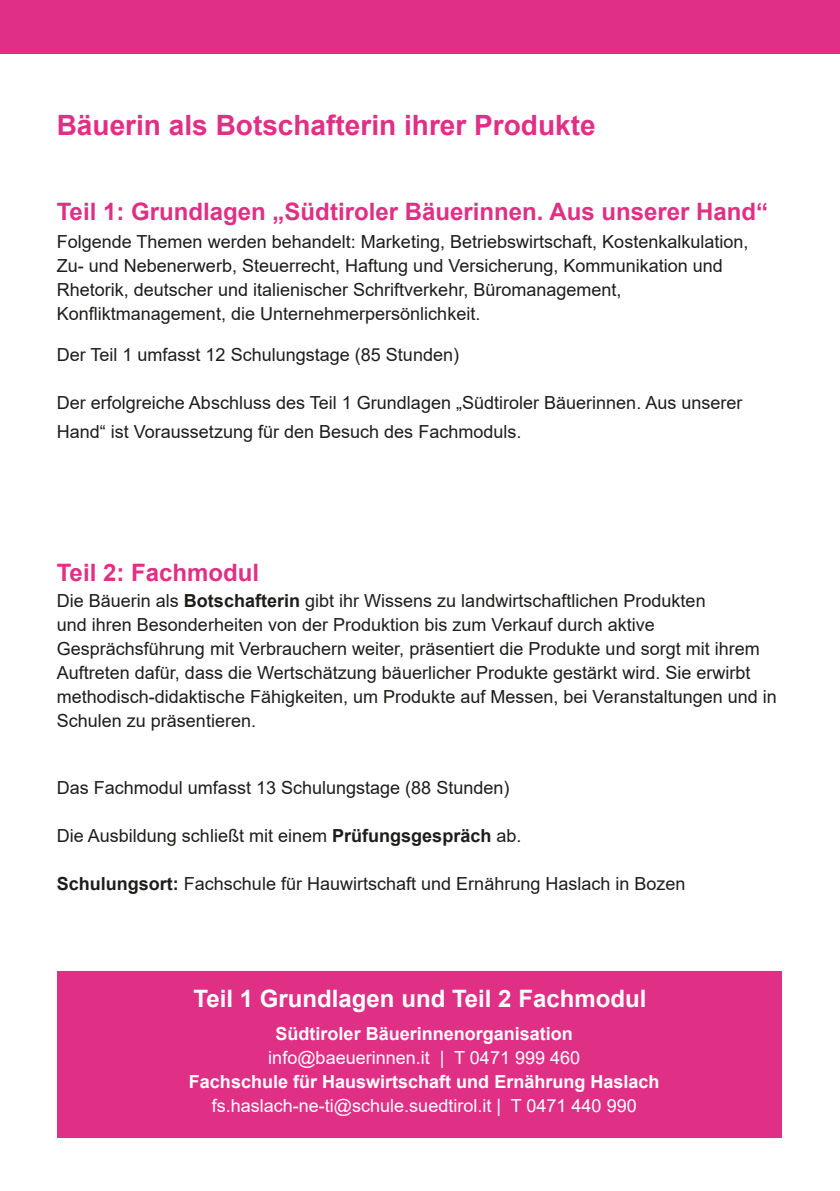
<style>
.page{position:relative;width:840px;height:1191px;background:#fff}
.page>*{position:absolute;margin:0;border:0;box-sizing:border-box;transform-origin:0 0}
.t1{font:700 28px "Arial";color:#e03085}
.t2{font:700 24px "Arial";color:#e03085}
.t3{font:700 24px "Arial";color:#fff}
.t4{font:18px/24px "Arial";color:#1d1d1b}
.t5{font:18px "Arial";color:#fff}
.t6{font:700 18px "Arial";color:#fff}
.s1{font-weight:700}
</style>
<div class="page">
<div style="left:0;top:0;width:839px;height:53px;background:#e03085"></div>
<div style="left:57px;top:971px;width:723px;height:166px;background:#e03085"></div>
<h1 class="t1" style="left:57px;top:105px;width:540px">Bäuerin als Botschafterin ihrer Produkte</h1>
<h2 class="t2" style="left:57px;top:195px;width:712px">Teil 1: Grundlagen „Südtiroler Bäuerinnen. Aus unserer Hand“</h2>
<p class="t4" style="left:57px;top:230px;width:692px">Folgende Themen werden behandelt: Marketing, Betriebswirtschaft, Kostenkalkulation, Zu- und Nebenerwerb, Steuerrecht, Haftung und Versicherung, Kommunikation und Rhetorik, deutscher und italienischer Schriftverkehr, Büromanagement, Konfliktmanagement, die Unternehmerpersönlichkeit.</p>
<p class="t4" style="left:57px;top:342px;width:403px">Der Teil 1 umfasst 12 Schulungstage (85 Stunden)</p>
<p class="t4" style="left:57px;top:388px;width:687px;line-height:28.8px">Der erfolgreiche Abschluss des Teil 1 Grundlagen „Südtiroler Bäuerinnen. Aus unserer<br>Hand“ ist Voraussetzung für den Besuch des Fachmoduls.</p>
<h2 class="t2" style="left:57px;top:556px;width:204px">Teil 2: Fachmodul</h2>
<p class="t4" style="left:57px;top:589px;width:721px">Die Bäuerin als <span class="s1">Botschafterin</span> gibt ihr Wissens zu landwirtschaftlichen Produkten<br>und ihren Besonderheiten von der Produktion bis zum Verkauf durch aktive Gesprächsführung mit Verbrauchern weiter, präsentiert die Produkte und sorgt mit ihrem Auftreten dafür, dass die Wertschätzung bäuerlicher Produkte gestärkt wird. Sie erwirbt methodisch-didaktische Fähigkeiten, um Produkte auf Messen, bei Veranstaltungen und in Schulen zu präsentieren.</p>
<p class="t4" style="left:57px;top:776px;width:454px">Das Fachmodul umfasst 13 Schulungstage (88 Stunden)</p>
<p class="t4" style="left:57px;top:824px;width:466px">Die Ausbildung schließt mit einem <span class="s1">Prüfungsgespräch</span> ab.</p>
<p class="t4" style="left:57px;top:872px;width:630px"><span class="s1">Schulungsort:</span> Fachschule für Hauwirtschaft und Ernährung Haslach in Bozen</p>
<h2 class="t3" style="left:193px;top:981px;width:454px">Teil 1 Grundlagen und Teil 2 Fachmodul</h2>
<p class="t6" style="left:275px;top:1021px;width:299px">Südtiroler Bäuerinnenorganisation</p>
<p class="t5" style="left:268px;top:1045px;width:313px">info@baeuerinnen.it | T 0471 999 460</p>
<p class="t6" style="left:189px;top:1069px;width:472px">Fachschule für Hauswirtschaft und Ernährung Haslach</p>
<p class="t5" style="left:212px;top:1093px;width:426px">fs.haslach-ne-ti@schule.suedtirol.it | T 0471 440 990</p>
</div>
